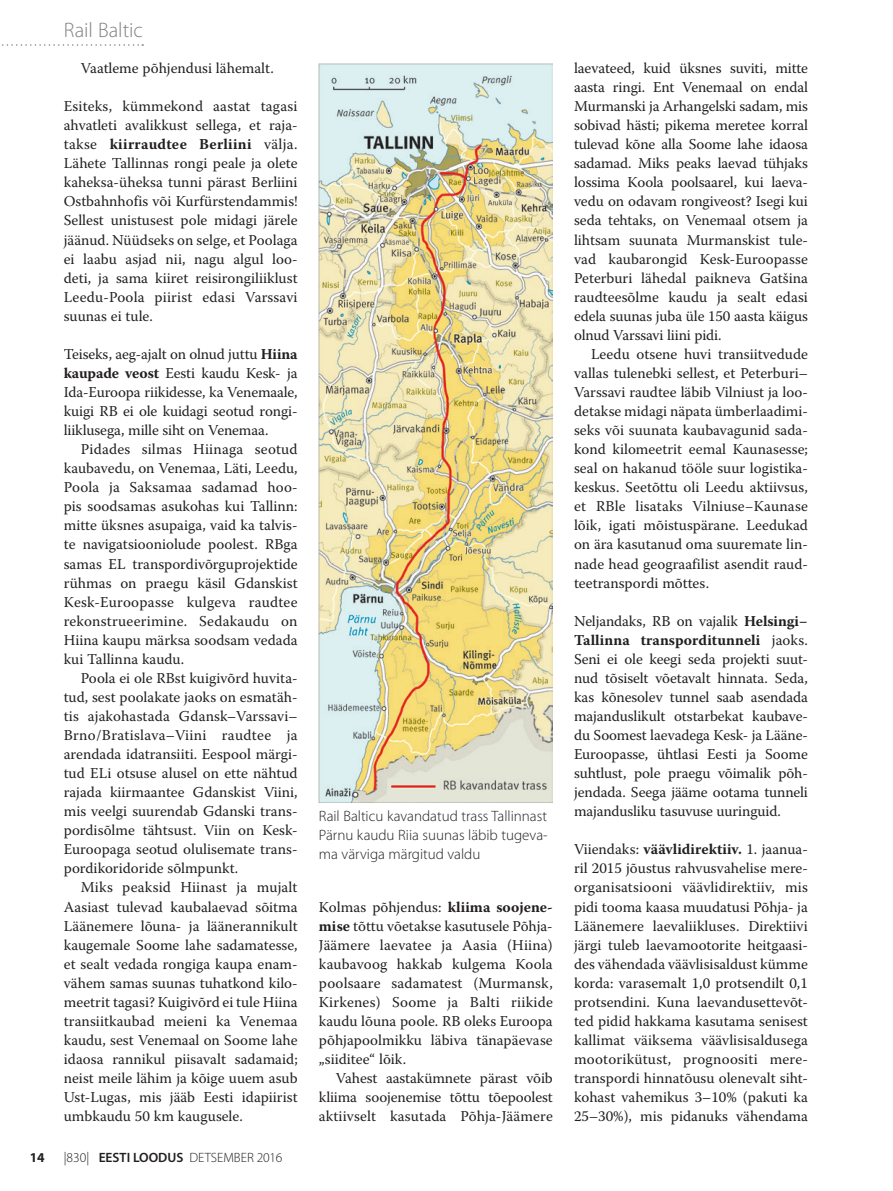
<style>
.page{position:relative;width:893px;height:1191px;background:#fff}
.page>*{position:absolute;margin:0;border:0;box-sizing:border-box;transform-origin:0 0}
.t1{font:300 21px "Myriad Pro";color:#808285}
.t2{font:15px/19px "Warnock Pro";color:#231f20;text-align:justify}
.t3{font:300 15px/19px "Myriad Pro";color:#231f20;text-align:justify}
.t4{font:600 13.5px "Myriad Pro";color:#231f20}
.t5{font:300 13.5px "Myriad Pro";color:#231f20}
.t6{font:700 13.5px "Myriad Pro";color:#231f20}
.s1{font-weight:700}
.s2{font-weight:300}
</style>
<div class="page">
<svg style="left:2px;top:44px;width:141px;height:2px"></svg>
<img style="left:319px;top:64px;width:234px;height:738px">
<h1 class="t1" style="left:64px;top:18px;width:81px">Rail Baltic</h1>
<p class="t2" style="left:81px;top:58px;width:195px">Vaatleme põhjendusi lähemalt.</p>
<p class="t2" style="left:64px;top:96px;width:235px">Esiteks, kümmekond aastat tagasi ahvatleti avalikkust sellega, et raja&shy;takse <span class="s1">kiirraudtee Berliini</span> välja.<br>Lähete Tallinnas rongi peale ja olete kaheksa-üheksa tunni pärast Berliini Ostbahnhofis või Kurfürstendammis!<br>Sellest unistusest pole midagi järele jäänud. Nüüdseks on selge, et Poolaga ei laabu asjad nii, nagu algul loo&shy;deti, ja sama kiiret reisirongiliiklust Leedu-Poola piirist edasi Varssavi suunas ei tule.</p>
<p class="t2" style="left:64px;top:344px;width:235px">Teiseks, aeg-ajalt on olnud juttu <span class="s1">Hiina kaupade veost</span> Eesti kaudu Kesk- ja Ida-Euroopa riikidesse, ka Venemaale, kuigi RB ei ole kuidagi seotud rongi&shy;liiklusega, mille siht on Venemaa.</p>
<p class="t2" style="left:64px;top:439px;width:235px;text-indent:17px">Pidades silmas Hiinaga seotud kaubavedu, on Venemaa, Läti, Leedu, Poola ja Saksamaa sadamad hoo&shy;pis soodsamas asukohas kui Tallinn: mitte üksnes asupaiga, vaid ka talvis&shy;te navigatsiooniolude poolest. RBga samas EL transpordivõrguprojektide rühmas on praegu käsil Gdanskist Kesk-Euroopasse kulgeva raudtee rekonstrueerimine. Sedakaudu on Hiina kaupu märksa soodsam vedada kui Tallinna kaudu.</p>
<p class="t2" style="left:64px;top:668px;width:235px;text-indent:17px">Poola ei ole RBst kuigivõrd huvita&shy;tud, sest poolakate jaoks on esmatäh&shy;tis ajakohastada Gdansk–Varssavi– Brno/Bratislava–Viini raudtee ja arendada idatransiiti. Eespool märgi&shy;tud ELi otsuse alusel on ette nähtud rajada kiirmaantee Gdanskist Viini, mis veelgi suurendab Gdanski trans&shy;pordisõlme tähtsust. Viin on Kesk-Euroopaga seotud olulisemate trans&shy;pordikoridoride sõlmpunkt.</p>
<p class="t2" style="left:64px;top:877px;width:235px;text-indent:17px">Miks peaksid Hiinast ja mujalt Aasiast tulevad kaubalaevad sõitma Läänemere lõuna- ja läänerannikult kaugemale Soome lahe sadamatesse, et sealt vedada rongiga kaupa enam&shy;vähem samas suunas tuhatkond kilo&shy;meetrit tagasi? Kuigivõrd ei tule Hiina transiitkaubad meieni ka Venemaa kaudu, sest Venemaal on Soome lahe idaosa rannikul piisavalt sadamaid; neist meile lähim ja kõige uuem asub Ust-Lugas, mis jääb Eesti idapiirist umbkaudu 50 km kaugusele.</p>
<p class="t5" style="left:64px;top:1150px;width:27px">|830|</p>
<p class="t6" style="left:30px;top:1148px;width:16px">14</p>
<p class="t4" style="left:99px;top:1148px;width:185px">Eesti LOODUS <span class="s2">DETSEMBer</span> <span class="s2">2016</span></p>
<p class="t3" style="left:319px;top:806px;width:230px">Rail Balticu kavandatud trass Tallinnast Pärnu kaudu Riia suunas läbib tugeva&shy;ma värviga märgitud valdu</p>
<p class="t2" style="left:319px;top:896px;width:235px">Kolmas põhjendus: <span class="s1">kliima soojene&shy;mise</span> tõttu võetakse kasutusele Põhja-Jäämere laevatee ja Aasia (Hiina) kaubavoog hakkab kulgema Koola poolsaare sadamatest (Murmansk, Kirkenes) Soome ja Balti riikide kaudu lõuna poole. RB oleks Euroopa põhjapoolmikku läbiva tänapäevase „siiditee“ lõik.</p>
<p class="t2" style="left:319px;top:1068px;width:235px;text-indent:17px">Vahest aastakümnete pärast võib kliima soojenemise tõttu tõepoolest aktiivselt kasutada Põhja-Jäämere</p>
<p class="t2" style="left:574px;top:58px;width:235px">laevateed, kuid üksnes suviti, mitte aasta ringi. Ent Venemaal on endal Murmanski ja Arhangelski sadam, mis sobivad hästi; pikema meretee korral tulevad kõne alla Soome lahe idaosa sadamad. Miks peaks laevad tühjaks lossima Koola poolsaarel, kui laeva&shy;vedu on odavam rongiveost? Isegi kui seda tehtaks, on Venemaal otsem ja lihtsam suunata Murmanskist tule&shy;vad kaubarongid Kesk-Euroopasse Peterburi lähedal paikneva Gatšina raudteesõlme kaudu ja sealt edasi edela suunas juba üle 150 aasta käigus olnud Varssavi liini pidi.</p>
<p class="t2" style="left:574px;top:344px;width:235px;text-indent:17px">Leedu otsene huvi transiitvedude vallas tulenebki sellest, et Peterburi– Varssavi raudtee läbib Vilniust ja loo&shy;detakse midagi näpata ümberlaadimi&shy;seks või suunata kaubavagunid sada&shy;kond kilomeetrit eemal Kaunasesse; seal on hakanud tööle suur logistika&shy;keskus. Seetõttu oli Leedu aktiivsus, et RBle lisataks Vilniuse−Kaunase lõik, igati mõistuspärane. Leedukad on ära kasutanud oma suuremate lin&shy;nade head geograafilist asendit raud&shy;teetranspordi mõttes.</p>
<p class="t2" style="left:574px;top:611px;width:235px">Neljandaks, RB on vajalik <span class="s1">Helsingi− Tallinna transporditunneli</span> jaoks.<br>Seni ei ole keegi seda projekti suut&shy;nud tõsiselt võetavalt hinnata. Seda, kas kõnesolev tunnel saab asendada majanduslikult otstarbekat kaubave&shy;du Soomest laevadega Kesk- ja Lääne-Euroopasse, ühtlasi Eesti ja Soome suhtlust, pole praegu võimalik põh&shy;jendada. Seega jääme ootama tunneli majandusliku tasuvuse uuringuid.</p>
<p class="t2" style="left:574px;top:839px;width:235px">Viiendaks: <span class="s1">väävlidirektiiv.</span> 1. jaanua&shy;ril 2015 jõustus rahvusvahelise mere&shy;organisatsiooni väävlidirektiiv, mis pidi tooma kaasa muudatusi Põhja- ja Läänemere laevaliikluses. Direktiivi järgi tuleb laevamootorite heitgaasi&shy;des vähendada väävlisisaldust kümme korda: varasemalt 1,0 protsendilt 0,1 protsendini. Kuna laevandusettevõt&shy;ted pidid hakkama kasutama senisest kallimat väiksema väävlisisaldusega mootorikütust, prognoositi mere&shy;transpordi hinnatõusu olenevalt siht&shy;kohast vahemikus 3–10% (pakuti ka 25–30%), mis pidanuks vähendama</p>
</div>
